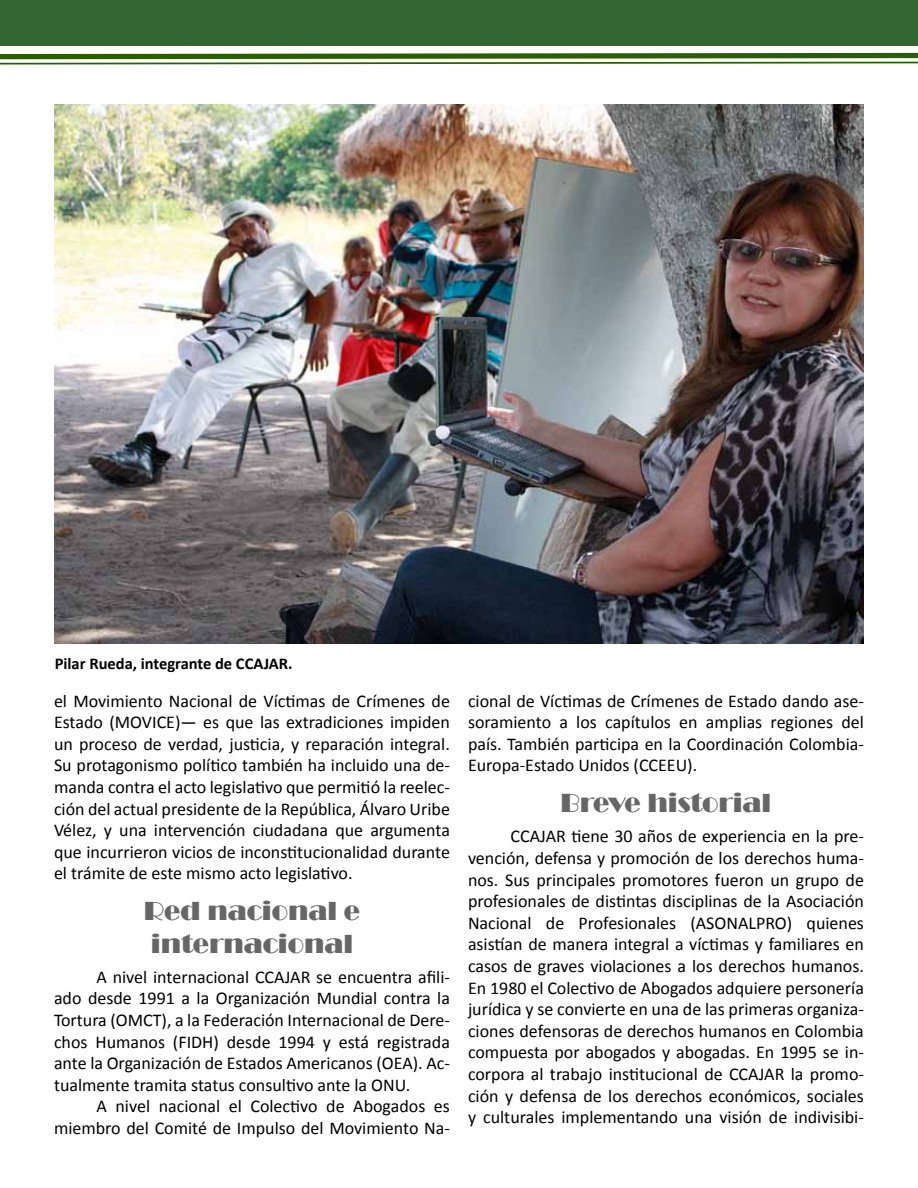
<style>
.page{position:relative;width:918px;height:1188px;background:#fff}
.page>*{position:absolute;margin:0;border:0;box-sizing:border-box;transform-origin:0 0}
.t1{font:27px/32.4px "Broadway";color:#666}
.t2{font:18px/21.6px "Calibri";color:#000;text-align:justify}
.t3{font:700 16.5px "Calibri";color:#000}
</style>
<div class="page">
<img style="left:54px;top:105px;width:810px;height:538px">
<div style="left:0;top:0;width:918px;height:45px;background:#363"></div>
<svg style="left:0;top:52px;width:918px;height:13px"></svg>
<p class="t3" style="left:55px;top:653px;width:239px">Pilar Rueda, integrante de CCAJAR.</p>
<p class="t2" style="left:54px;top:689px;width:398px">el Movimiento Nacional de Víctimas de Crímenes de Estado (MOVICE)— es que las extradiciones impiden un proceso de verdad, justicia, y reparación integral.<br>Su protagonismo político también ha incluido una de&shy;manda contra el acto legislativo que permitió la reelec&shy;ción del actual presidente de la República, Álvaro Uribe Vélez, y una intervención ciudadana que argumenta que incurrieron vicios de inconstitucionalidad durante el trámite de este mismo acto legislativo.</p>
<h1 class="t1" style="left:144px;top:895px;width:218px">Red nacional e internacional</h1>
<p class="t2" style="left:54px;top:965px;width:397px;text-indent:43px">A nivel internacional CCAJAR se encuentra afili&shy;ado desde 1991 a la Organización Mundial contra la Tortura (OMCT), a la Federación Internacional de Dere&shy;chos Humanos (FIDH) desde 1994 y está registrada ante la Organización de Estados Americanos (OEA). Ac&shy;tualmente tramita status consultivo ante la ONU.</p>
<p class="t2" style="left:54px;top:1095px;width:397px;text-align:right">A nivel nacional el Colectivo de Abogados es miembro del Comité de Impulso del Movimiento Na-</p>
<p class="t2" style="left:468px;top:689px;width:398px">cional de Víctimas de Crímenes de Estado dando ase&shy;soramiento a los capítulos en amplias regiones del país. También participa en la Coordinación Colombia-Europa-Estado Unidos (CCEEU).</p>
<h1 class="t1" style="left:561px;top:787px;width:212px">Breve historial</h1>
<p class="t2" style="left:468px;top:825px;width:398px;text-indent:43px">CCAJAR tiene 30 años de experiencia en la pre&shy;vención, defensa y promoción de los derechos huma&shy;nos. Sus principales promotores fueron un grupo de profesionales de distintas disciplinas de la Asociación Nacional de Profesionales (ASONALPRO) quienes asistían de manera integral a víctimas y familiares en casos de graves violaciones a los derechos humanos.<br>En 1980 el Colectivo de Abogados adquiere personería jurídica y se convierte en una de las primeras organiza&shy;ciones defensoras de derechos humanos en Colombia compuesta por abogados y abogadas. En 1995 se in&shy;corpora al trabajo institucional de CCAJAR la promo&shy;ción y defensa de los derechos económicos, sociales y culturales implementando una visión de indivisibi-</p>
</div>
